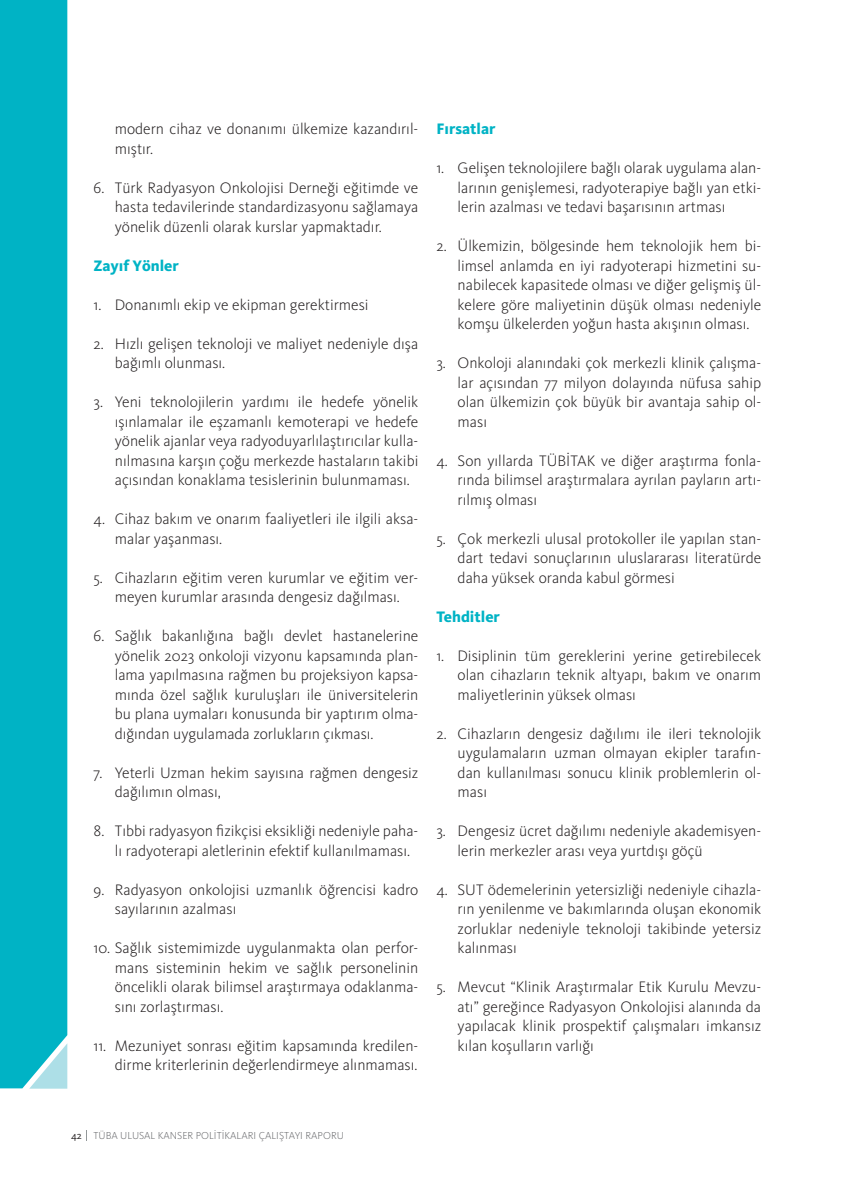
<style>
.page{position:relative;width:842px;height:1195px;background:#fff}
.page>*{position:absolute;margin:0;border:0;box-sizing:border-box;transform-origin:0 0}
.t1{font:300 15.75px/19.5px "Kievit OT";color:#231f20;text-align:justify}
.t2{font:800 15.75px "Kievit OT";color:#00b3c5}
.t3{font:300 10.5px "Kievit OT";color:#6c6d70}
.s1{font-weight:400;color:#231f20}
</style>
<div class="page">
<div style="left:0;top:0;width:67px;height:1088px;background:#00b3c5"></div>
<svg style="left:29px;top:1043px;width:38px;height:46px;background:#80d5df"></svg>
<p class="t1" style="left:115px;top:120px;width:305px">modern cihaz ve donanımı ülkemize kazandırıl&shy;mıştır.</p>
<p class="t1" style="left:115px;top:178px;width:305px;text-indent:-21px">6. Türk Radyasyon Onkolojisi Derneği eğitimde ve hasta tedavilerinde standardizasyonu sağlamaya yönelik düzenli olarak kurslar yapmaktadır.</p>
<p class="t2" style="left:94px;top:256px;width:87px">Zayıf Yönler</p>
<p class="t1" style="left:94px;top:295px;width:277px">1. Donanımlı ekip ve ekipman gerektirmesi</p>
<p class="t1" style="left:115px;top:334px;width:305px;text-indent:-21px">2. Hızlı gelişen teknoloji ve maliyet nedeniyle dışa bağımlı olunması.</p>
<p class="t1" style="left:115px;top:393px;width:305px;text-indent:-21px">3. Yeni teknolojilerin yardımı ile hedefe yönelik ışınlamalar ile eşzamanlı kemoterapi ve hedefe yönelik ajanlar veya radyoduyarlılaştırıcılar kulla&shy;nılmasına karşın çoğu merkezde hastaların takibi açısından konaklama tesislerinin bulunmaması.</p>
<p class="t1" style="left:115px;top:510px;width:305px;text-indent:-21px">4. Cihaz bakım ve onarım faaliyetleri ile ilgili aksa&shy;malar yaşanması.</p>
<p class="t1" style="left:94px;top:568px;width:326px;text-align:center">5. Cihazların eğitim veren kurumlar ve eğitim ver&shy;meyen kurumlar arasında dengesiz dağılması.</p>
<p class="t1" style="left:115px;top:627px;width:305px;text-indent:-21px">6. Sağlık bakanlığına bağlı devlet hastanelerine yönelik 2023 onkoloji vizyonu kapsamında plan&shy;lama yapılmasına rağmen bu projeksiyon kapsa&shy;mında özel sağlık kuruluşları ile üniversitelerin bu plana uymaları konusunda bir yaptırım olma&shy;dığından uygulamada zorlukların çıkması.</p>
<p class="t1" style="left:115px;top:763px;width:305px;text-indent:-21px">7. Yeterli Uzman hekim sayısına rağmen dengesiz dağılımın olması,</p>
<p class="t1" style="left:115px;top:821px;width:305px;text-indent:-21px">8. Tıbbi radyasyon fizikçisi eksikliği nedeniyle paha&shy;lı radyoterapi aletlerinin efektif kullanılmaması.</p>
<p class="t1" style="left:115px;top:880px;width:305px;text-indent:-21px">9. Radyasyon onkolojisi uzmanlık öğrencisi kadro sayılarının azalması</p>
<p class="t1" style="left:115px;top:938px;width:305px;text-indent:-21px">10. Sağlık sistemimizde uygulanmakta olan perfor&shy;mans sisteminin hekim ve sağlık personelinin öncelikli olarak bilimsel araştırmaya odaklanma&shy;sını zorlaştırması.</p>
<p class="t1" style="left:94px;top:1036px;width:326px;text-align:right">11. Mezuniyet sonrası eğitim kapsamında kredilen&shy;dirme kriterlerinin değerlendirmeye alınmaması.</p>
<p class="t2" style="left:436px;top:120px;width:61px">Fırsatlar</p>
<p class="t1" style="left:458px;top:158px;width:305px;text-indent:-21px">1. Gelişen teknolojilere bağlı olarak uygulama alan&shy;larının genişlemesi, radyoterapiye bağlı yan etki&shy;lerin azalması ve tedavi başarısının artması</p>
<p class="t1" style="left:458px;top:236px;width:305px;text-indent:-21px">2. Ülkemizin, bölgesinde hem teknolojik hem bi&shy;limsel anlamda en iyi radyoterapi hizmetini su&shy;nabilecek kapasitede olması ve diğer gelişmiş ül&shy;kelere göre maliyetinin düşük olması nedeniyle komşu ülkelerden yoğun hasta akışının olması.</p>
<p class="t1" style="left:458px;top:353px;width:305px;text-indent:-21px">3. Onkoloji alanındaki çok merkezli klinik çalışma&shy;lar açısından 77 milyon dolayında nüfusa sahip olan ülkemizin çok büyük bir avantaja sahip ol&shy;ması</p>
<p class="t1" style="left:458px;top:451px;width:305px;text-indent:-21px">4. Son yıllarda TÜBİTAK ve diğer araştırma fonla&shy;rında bilimsel araştırmalara ayrılan payların artı&shy;rılmış olması</p>
<p class="t1" style="left:458px;top:529px;width:305px;text-indent:-21px">5. Çok merkezli ulusal protokoller ile yapılan stan&shy;dart tedavi sonuçlarının uluslararası literatürde daha yüksek oranda kabul görmesi</p>
<p class="t2" style="left:436px;top:607px;width:65px">Tehditler</p>
<p class="t1" style="left:458px;top:646px;width:305px;text-indent:-21px">1. Disiplinin tüm gereklerini yerine getirebilecek olan cihazların teknik altyapı, bakım ve onarım maliyetlerinin yüksek olması</p>
<p class="t1" style="left:458px;top:724px;width:305px;text-indent:-21px">2. Cihazların dengesiz dağılımı ile ileri teknolojik uygulamaların uzman olmayan ekipler tarafın&shy;dan kullanılması sonucu klinik problemlerin ol&shy;ması</p>
<p class="t1" style="left:458px;top:821px;width:305px;text-indent:-21px">3. Dengesiz ücret dağılımı nedeniyle akademisyen&shy;lerin merkezler arası veya yurtdışı göçü</p>
<p class="t1" style="left:458px;top:880px;width:305px;text-indent:-21px">4. SUT ödemelerinin yetersizliği nedeniyle cihazla&shy;rın yenilenme ve bakımlarında oluşan ekonomik zorluklar nedeniyle teknoloji takibinde yetersiz kalınması</p>
<p class="t1" style="left:458px;top:977px;width:305px;text-indent:-21px">5. Mevcut “Klinik Araştırmalar Etik Kurulu Mevzu&shy;atı” gereğince Radyasyon Onkolojisi alanında da yapılacak klinik prospektif çalışmaları imkansız kılan koşulların varlığı</p>
<p class="t3" style="left:71px;top:1129px;width:274px"><span class="s1">42</span> TÜBA ULUSAL KANSER POLİTİKALARI ÇALIŞTAYI RAPORU</p>
</div>
